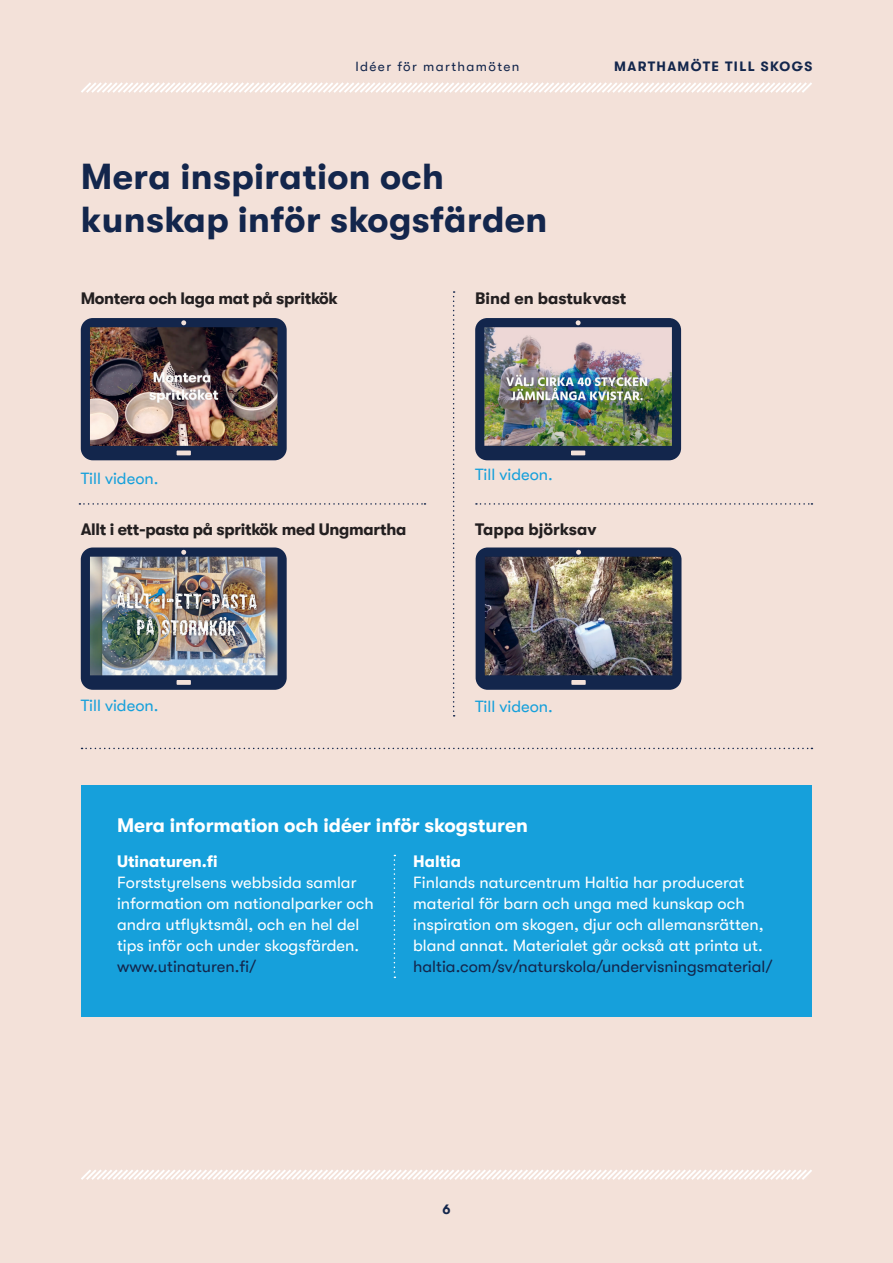
<style>
.page{position:relative;width:893px;height:1263px;background:#f3e1d9}
.page>*{position:absolute;margin:0;border:0;box-sizing:border-box;transform-origin:0 0}
.t1{font:700 36px/43.2px "GT Walsheim";letter-spacing:.01em;color:#13264c}
.t2{font:700 19.5px "GT Walsheim";color:#fff}
.t3{font:16.5px/21px "GT Walsheim";color:#fff}
.t4{font:16.5px "GT Walsheim";color:#13264c}
.t5{font:700 16.5px "GT Walsheim";letter-spacing:-.02em;color:#231f20}
.t6{font:16.5px "GT Walsheim";color:#16a0db}
.t7{font:700 16.5px "GT Walsheim";color:#231f20}
.t8{font:700 16.5px "GT Walsheim";color:#fff}
.t9{font:700 13.5px "GT Walsheim";letter-spacing:.1em;color:#13264c}
.t10{font:13.5px "GT Walsheim";letter-spacing:.1em;color:#13264c}
</style>
<div class="page">
<svg style="left:81px;top:82px;width:731px;height:11px"></svg>
<svg style="left:81px;top:1169px;width:731px;height:11px"></svg>
<div style="left:81px;top:785px;width:730px;height:231px;background:#16a0db"></div>
<svg style="left:79px;top:503px;width:346px;height:2px"></svg>
<svg style="left:82px;top:748px;width:730px;height:1px"></svg>
<svg style="left:476px;top:503px;width:336px;height:2px"></svg>
<svg style="left:453px;top:291px;width:2px;height:425px"></svg>
<svg style="left:394px;top:855px;width:1px;height:123px"></svg>
<img style="left:81px;top:318px;width:206px;height:142px">
<img style="left:81px;top:547px;width:206px;height:143px">
<img style="left:475px;top:318px;width:206px;height:142px">
<img style="left:476px;top:547px;width:205px;height:143px">
<p class="t10" style="left:355px;top:59px;width:165px">Idéer för marthamöten</p>
<p class="t9" style="left:614px;top:59px;width:199px">MARTHAMÖTE TILL SKOGS</p>
<h1 class="t1" style="left:81px;top:155px;width:468px">Mera inspiration och kunskap inför skogsfärden</h1>
<p class="t5" style="left:81px;top:289px;width:259px">Montera och laga mat på spritkök</p>
<p class="t7" style="left:475px;top:289px;width:153px">Bind en bastukvast</p>
<p class="t6" style="left:81px;top:469px;width:79px">Till videon.</p>
<p class="t6" style="left:475px;top:466px;width:79px">Till videon.</p>
<p class="t5" style="left:81px;top:520px;width:327px">Allt i ett-pasta på spritkök med Ungmartha</p>
<p class="t7" style="left:475px;top:520px;width:123px">Tappa björksav</p>
<p class="t6" style="left:81px;top:697px;width:79px">Till videon.</p>
<p class="t6" style="left:475px;top:697px;width:79px">Till videon.</p>
<p class="t2" style="left:117px;top:814px;width:412px">Mera information och idéer inför skogsturen</p>
<p class="t8" style="left:117px;top:852px;width:102px">Utinaturen.fi</p>
<p class="t3" style="left:117px;top:872px;width:258px">Forststyrelsens webbsida samlar information om nationalparker och andra utflyktsmål, och en hel del tips inför och under skogsfärden.</p>
<p class="t4" style="left:117px;top:957px;width:141px">www.utinaturen.fi/</p>
<p class="t8" style="left:413px;top:852px;width:49px">Haltia</p>
<p class="t3" style="left:413px;top:872px;width:352px">Finlands naturcentrum Haltia har producerat material för barn och unga med kunskap och inspiration om skogen, djur och allemansrätten, bland annat. Materialet går också att printa ut.</p>
<p class="t4" style="left:413px;top:957px;width:361px">haltia.com/sv/naturskola/undervisningsmaterial/</p>
<p class="t9" style="left:442px;top:1201px;width:10px">6</p>
</div>
